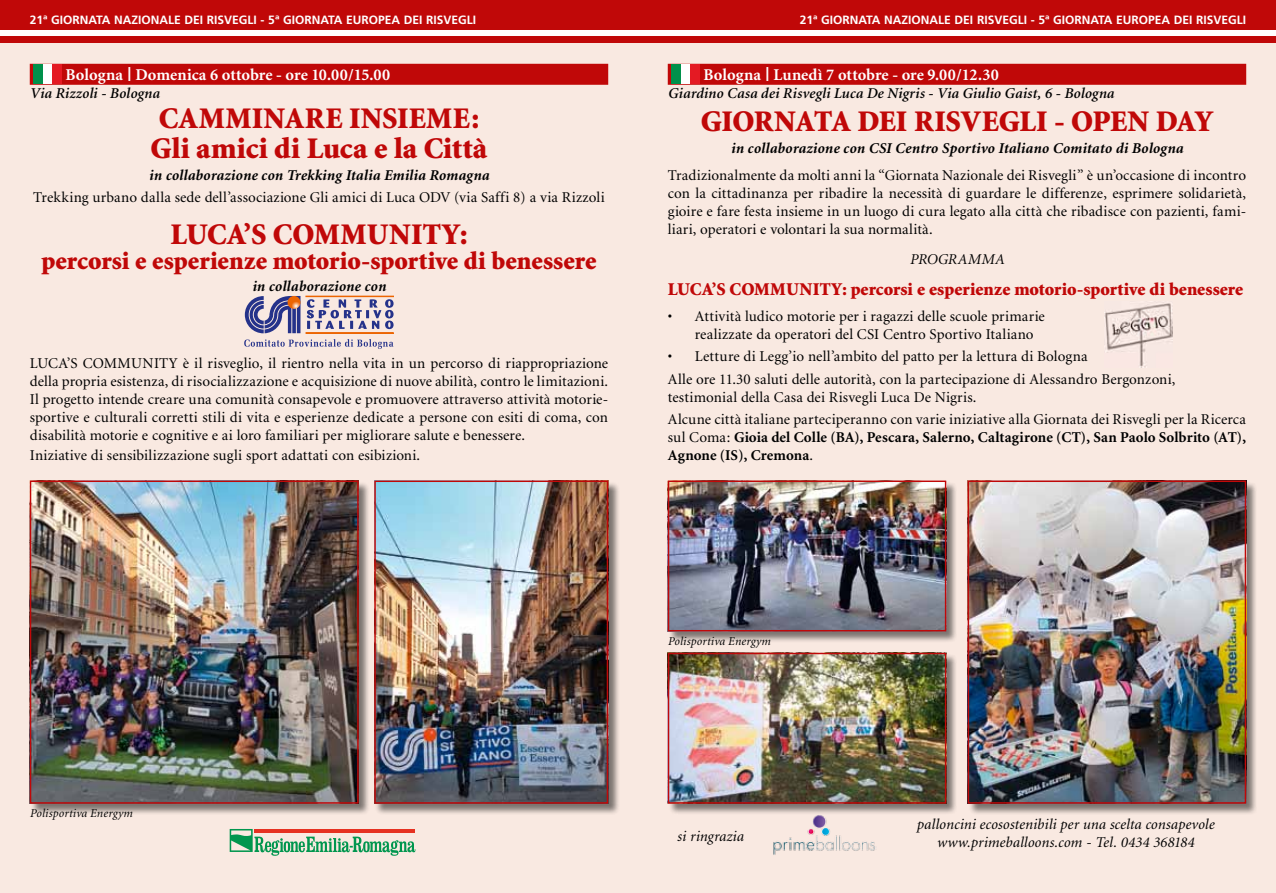
<style>
.page{position:relative;width:1276px;height:893px;background:#fff}
.page>*{position:absolute;margin:0;border:0;box-sizing:border-box;transform-origin:0 0}
.t1{font:900 30px/30px "Minion";letter-spacing:-.005em;color:#c00808;text-align:right}
.t2{font:900 25.5px "Minion";color:#c00808}
.t3{font:900 18px "Minion";color:#c00808}
.t4{font:700 16.5px "Minion";letter-spacing:-.005em;color:#fff}
.t5{font:15px/18px "Minion";letter-spacing:.01em;color:#000}
.t6{font:italic 700 15px "Minion";letter-spacing:.01em;color:#000}
.t7{font:italic 15px/18px "Minion";letter-spacing:.01em;color:#000;text-align:center}
.t8{font:700 15px/18px "Minion";letter-spacing:.005em;color:#000}
.t9{font:italic 600 15px "Minion";letter-spacing:.01em;color:#000}
.t10{font:700 12px "Frutiger";color:#fff}
.t11{font:italic 12px "Minion";letter-spacing:.015em;color:#000}
.s1{font-size:21px}
.s2{font-weight:400}
</style>
<div class="page">
<div style="left:0;top:43px;width:1276px;height:850px;background:#f9e9e1"></div>
<div style="left:638px;top:0;width:638px;height:30px;background:#c00808"></div>
<div style="left:0;top:0;width:638px;height:30px;background:#c00808"></div>
<div style="left:638px;top:36px;width:638px;height:7px;background:#c00808"></div>
<div style="left:0;top:36px;width:638px;height:7px;background:#c00808"></div>
<div style="left:30px;top:481px;width:340px;height:334px;background:#000;opacity:.5"></div>
<img style="left:33px;top:483px;width:323px;height:318px">
<div style="left:30px;top:480px;width:329px;height:324px;border:2px solid #c00808"></div>
<div style="left:374px;top:481px;width:246px;height:334px;background:#000;opacity:.5"></div>
<img style="left:377px;top:483px;width:228px;height:318px">
<div style="left:374px;top:480px;width:234px;height:324px;border:2px solid #c00808"></div>
<div style="left:968px;top:481px;width:290px;height:334px;background:#000;opacity:.5"></div>
<img style="left:970px;top:483px;width:273px;height:318px">
<div style="left:967px;top:480px;width:279px;height:324px;border:2px solid #c00808"></div>
<div style="left:668px;top:653px;width:290px;height:162px;background:#000;opacity:.5"></div>
<img style="left:671px;top:656px;width:272px;height:145px">
<div style="left:668px;top:653px;width:278px;height:151px;border:2px solid #c00808"></div>
<div style="left:668px;top:481px;width:290px;height:162px;background:#000;opacity:.5"></div>
<img style="left:671px;top:483px;width:272px;height:145px">
<div style="left:668px;top:480px;width:278px;height:151px;border:2px solid #c00808"></div>
<img style="left:1104px;top:303px;width:68px;height:65px">
<div style="left:30px;top:64px;width:578px;height:21px;background:#c00808"></div>
<div style="left:33px;top:65px;width:10px;height:19px;background:#00914b"></div>
<div style="left:43px;top:65px;width:10px;height:19px;background:#fff"></div>
<div style="left:53px;top:65px;width:9px;height:19px;background:#e41a23"></div>
<div style="left:668px;top:64px;width:578px;height:21px;background:#c00808"></div>
<div style="left:671px;top:65px;width:10px;height:19px;background:#00914b"></div>
<div style="left:681px;top:65px;width:9px;height:19px;background:#fff"></div>
<div style="left:690px;top:65px;width:10px;height:19px;background:#e41a23"></div>
<svg style="left:230px;top:829px;width:185px;height:27px"></svg>
<img style="left:771px;top:813px;width:105px;height:42px">
<svg style="left:245px;top:296px;width:55px;height:37px"></svg>
<div style="left:306px;top:296px;width:88px;height:1px;border:1px solid #ec6502"></div>
<div style="left:306px;top:333px;width:87px;height:1px;border:1px solid #ec6502"></div>
<svg style="left:307px;top:299px;width:87px;height:30px"></svg>
<svg style="left:244px;top:339px;width:149px;height:10px"></svg>
<p class="t10" style="left:30px;top:13px;width:448px">21ª GIORNATA NAZIONALE DEI RISVEGLI - 5ª GIORNATA EUROPEA DEI RISVEGLI</p>
<p class="t10" style="left:800px;top:13px;width:448px">21ª GIORNATA NAZIONALE DEI RISVEGLI - 5ª GIORNATA EUROPEA DEI RISVEGLI</p>
<p class="t4" style="left:66px;top:66px;width:326px">Bologna <span class="s1">|</span> Domenica 6 ottobre - ore 10.00/15.00</p>
<p class="t9" style="left:30px;top:85px;width:131px">Via Rizzoli - Bologna</p>
<h1 class="t1" style="left:159px;top:104px;width:272px">CAMMINARE INSIEME</h1>
<h1 class="t1" style="left:151px;top:104px;width:338px">:<br>Gli amici di Luca e la Città</h1>
<p class="t6" style="left:149px;top:168px;width:342px">in collaborazione con Trekking Italia Emilia Romagna</p>
<p class="t5" style="left:33px;top:189px;width:573px">Trekking urbano dalla sede dell’associazione Gli amici di Luca ODV (via Saffi 8) a via Rizzoli</p>
<h1 class="t1" style="left:170px;top:220px;width:20px">LUC</h1>
<h1 class="t1" style="left:227px;top:220px;width:70px">A’S COMMUN</h1>
<h1 class="t1" style="left:411px;top:220px;width:58px">ITY:</h1>
<h2 class="t2" style="left:41px;top:248px;width:556px">percorsi e esperienze motorio-sportive di benessere</h2>
<p class="t6" style="left:252px;top:279px;width:136px">in collaborazione con</p>
<p class="t5" style="left:30px;top:355px;width:580px;text-align:justify">LUCA’S COMMUNITY è il risveglio, il rientro nella vita in un percorso di riappropriazione della propria esistenza, di risocializzazione e acquisizione di nuove abilità, contro le limitazioni.<br>Il progetto intende creare una comunità consapevole e promuovere attraverso attività motorie&shy;sportive e culturali corretti stili di vita e esperienze dedicate a persone con esiti di coma, con disabilità motorie e cognitive e ai loro familiari per migliorare salute e benessere.</p>
<p class="t5" style="left:30px;top:447px;width:392px">Iniziative di sensibilizzazione sugli sport adattati con esibizioni.</p>
<p class="t4" style="left:703px;top:66px;width:297px">Bologna <span class="s1">|</span> Lunedì 7 ottobre - ore 9.00/12.30</p>
<p class="t9" style="left:668px;top:85px;width:448px">Giardino Casa dei Risvegli Luca De Nigris - Via Giulio Gaist, 6 - Bologna</p>
<h1 class="t1" style="left:701px;top:107px;width:54px">GIORN</h1>
<h1 class="t1" style="left:795px;top:107px;width:419px">ATA DEI RISVEGLI - OPEN DAY</h1>
<p class="t6" style="left:731px;top:141px;width:454px">in collaborazione con CSI Centro Sportivo Italiano Comitato di Bologna</p>
<p class="t5" style="left:668px;top:166px;width:580px;text-align:justify">Tradizionalmente da molti anni la “Giornata Nazionale dei Risvegli” è un’occasione di incontro con la cittadinanza per ribadire la necessità di guardare le differenze, esprimere solidarietà, gioire e fare festa insieme in un luogo di cura legato alla città che ribadisce con pazienti, fami&shy;liari, operatori e volontari la sua normalità.</p>
<p class="t7" style="left:909px;top:251px;width:96px">PROGRAMMA</p>
<p class="t3" style="left:668px;top:280px;width:13px">LUC</p>
<p class="t3" style="left:702px;top:280px;width:43px">A’S COMMUN</p>
<p class="t3" style="left:813px;top:280px;width:432px">ITY: percorsi e esperienze motorio-sportive di benessere</p>
<p class="t5" style="left:695px;top:308px;width:352px;text-indent:-27px">• Attività ludico motorie per i ragazzi delle scuole primarie realizzate da operatori del CSI Centro Sportivo Italiano</p>
<p class="t5" style="left:668px;top:346px;width:509px;line-height:22.2px">• Letture di Legg’io nell’ambito del patto per la lettura di Bologna<br>Alle ore 11.30 saluti delle autorità, con la partecipazione di Alessandro Bergonzoni,</p>
<p class="t5" style="left:668px;top:386px;width:580px;line-height:22.2px">testimonial della Casa dei Risvegli Luca De Nigris.<br>Alcune città italiane parteciperanno con varie iniziative alla Giornata dei Risvegli per la Ricerca</p>
<p class="t8" style="left:668px;top:428px;width:580px"><span class="s2">sul Coma:</span> Gioia del Colle (BA), Pescara, Salerno, Caltagirone (CT), San Paolo Solbrito (AT),<br>Agnone (IS), Cremona<span class="s2">.</span></p>
<p class="t11" style="left:30px;top:807px;width:104px">Polisportiva Energym</p>
<p class="t11" style="left:668px;top:635px;width:104px">Polisportiva Energym</p>
<p class="t7" style="left:677px;top:828px;width:68px">si ringrazia</p>
<p class="t7" style="left:916px;top:816px;width:299px">palloncini ecosostenibili per una scelta consapevole www.primeballoons.com - Tel. 0434 368184</p>
</div>
